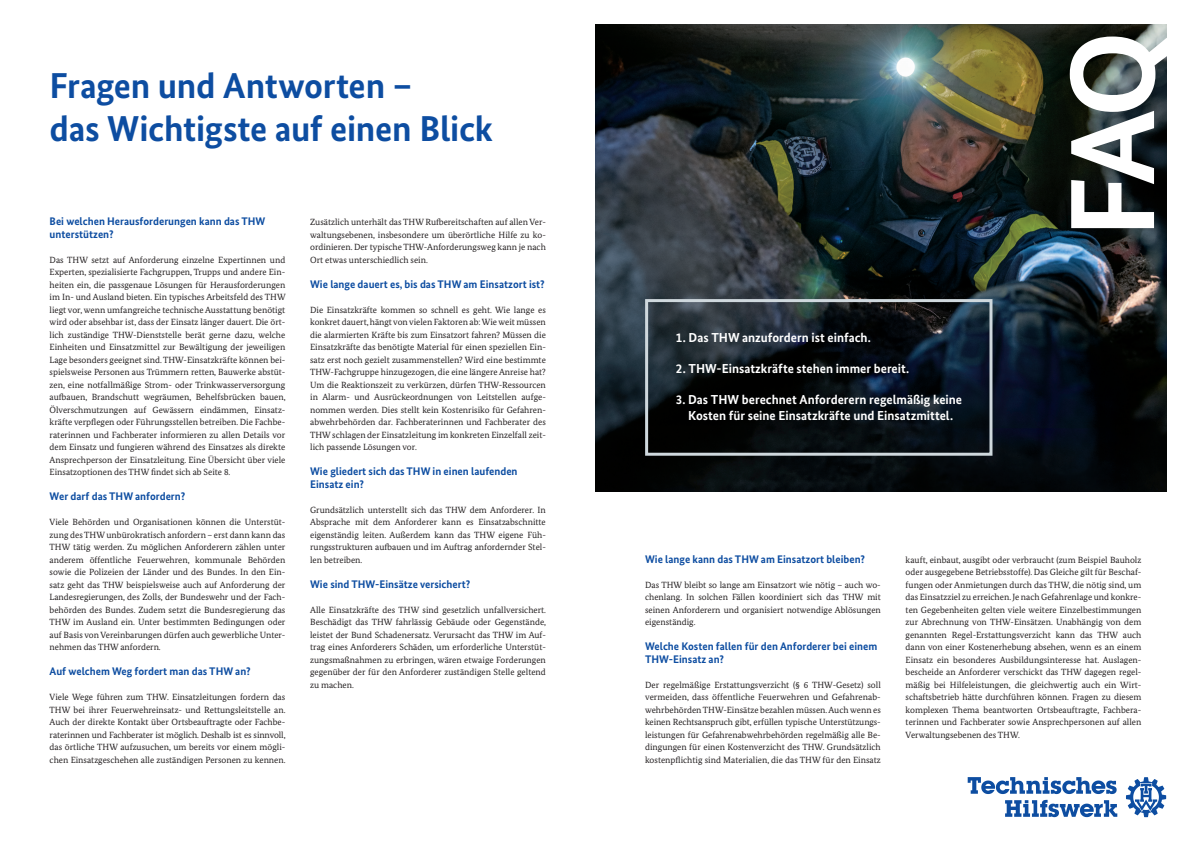
<style>
.page{position:relative;width:1191px;height:842px;background:#fff}
.page>*{position:absolute;margin:0;border:0;box-sizing:border-box;transform-origin:0 0}
.Schlagwort_120pt{font:700 120px "Bundes Sans";color:#fff}
.Überschrift_36pt{font:700 36px/43.2px "Bundes Sans";letter-spacing:-.01em;color:#0d4da1}
.Infokasten_13pt{font:700 13px/15.6px "Bundes Sans";color:#fff;text-align:center}
.Zwischenüberschrift_im_Fließtext_11pt{font:700 11px/12.5px "Bundes Sans";color:#0d4da1}
.Fließtext_9pt{font:9px/12.5px "Bundes Serif";color:#231f20;text-align:justify}
</style>
<div class="page">
<img style="left:595px;top:25px;width:571px;height:466px">
<div style="left:645px;top:299px;width:347px;height:157px;border:3px solid #cfd8dd"></div>
<svg style="left:1005px;top:800px;width:112px;height:17px"></svg>
<svg style="left:967px;top:777px;width:149px;height:17px"></svg>
<svg style="left:1126px;top:777px;width:40px;height:40px"></svg>
<p class="Überschrift_36pt" style="left:50px;top:64px;width:445px">Fragen und Antworten –<br>das Wichtigste auf einen Blick</p>
<p class="Zwischenüberschrift_im_Fließtext_11pt" style="left:50px;top:215px;width:217px">Bei welchen Herausforderungen kann das THW unterstützen?</p>
<p class="Fließtext_9pt" style="left:50px;top:253px;width:237px">Das THW setzt auf Anforderung einzelne Expertinnen und Experten, spezialisierte Fachgruppen, Trupps und andere Ein&shy;heiten ein, die passgenaue Lösungen für Herausforderungen im In- und Ausland bieten. Ein typisches Arbeitsfeld des THW liegt vor, wenn umfangreiche technische Ausstattung benötigt wird oder absehbar ist, dass der Einsatz länger dauert. Die ört&shy;lich zuständige THW-Dienststelle berät gerne dazu, welche Einheiten und Einsatzmittel zur Bewältigung der jeweiligen Lage besonders geeignet sind. THW-Einsatzkräfte können bei&shy;spielsweise Personen aus Trümmern retten, Bauwerke abstüt&shy;zen, eine notfallmäßige Strom- oder Trinkwasserversorgung aufbauen, Brandschutt wegräumen, Behelfsbrücken bauen, Ölverschmutzungen auf Gewässern eindämmen, Einsatz&shy;kräfte verpflegen oder Führungsstellen betreiben. Die Fachbe&shy;raterinnen und Fachberater informieren zu allen Details vor dem Einsatz und fungieren während des Einsatzes als direkte Ansprechperson der Einsatzleitung. Eine Übersicht über viele Einsatzoptionen des THW findet sich ab Seite 8.</p>
<p class="Zwischenüberschrift_im_Fließtext_11pt" style="left:50px;top:490px;width:137px">Wer darf das THW anfordern?</p>
<p class="Fließtext_9pt" style="left:50px;top:516px;width:237px">Viele Behörden und Organisationen können die Unterstüt&shy;zung des THW unbürokratisch anfordern – erst dann kann das THW tätig werden. Zu möglichen Anforderern zählen unter anderem öffentliche Feuerwehren, kommunale Behörden sowie die Polizeien der Länder und des Bundes. In den Ein&shy;satz geht das THW beispielsweise auch auf Anforderung der Landesregierungen, des Zolls, der Bundeswehr und der Fach&shy;behörden des Bundes. Zudem setzt die Bundesregierung das THW im Ausland ein. Unter bestimmten Bedingungen oder auf Basis von Vereinbarungen dürfen auch gewerbliche Unter&shy;nehmen das THW anfordern.</p>
<p class="Zwischenüberschrift_im_Fließtext_11pt" style="left:50px;top:665px;width:203px">Auf welchem Weg fordert man das THW an?</p>
<p class="Fließtext_9pt" style="left:50px;top:691px;width:237px">Viele Wege führen zum THW. Einsatzleitungen fordern das THW bei ihrer Feuerwehreinsatz- und Rettungsleitstelle an.<br>Auch der direkte Kontakt über Ortsbeauftragte oder Fachbe&shy;raterinnen und Fachberater ist möglich. Deshalb ist es sinnvoll, das örtliche THW aufzusuchen, um bereits vor einem mögli&shy;chen Einsatzgeschehen alle zuständigen Personen zu kennen.</p>
<p class="Fließtext_9pt" style="left:310px;top:216px;width:237px">Zusätzlich unterhält das THW Rufbereitschaften auf allen Ver&shy;waltungsebenen, insbesondere um überörtliche Hilfe zu ko&shy;ordinieren. Der typische THW-Anforderungsweg kann je nach Ort etwas unterschiedlich sein.</p>
<p class="Zwischenüberschrift_im_Fließtext_11pt" style="left:310px;top:277px;width:236px">Wie lange dauert es, bis das THW am Einsatzort ist?</p>
<p class="Fließtext_9pt" style="left:310px;top:303px;width:237px">Die Einsatzkräfte kommen so schnell es geht. Wie lange es konkret dauert, hängt von vielen Faktoren ab: Wie weit müssen die alarmierten Kräfte bis zum Einsatzort fahren? Müssen die Einsatzkräfte das benötigte Material für einen speziellen Ein&shy;satz erst noch gezielt zusammenstellen? Wird eine bestimmte THW-Fachgruppe hinzugezogen, die eine längere Anreise hat?<br>Um die Reaktionszeit zu verkürzen, dürfen THW-Ressourcen in Alarm- und Ausrückeordnungen von Leitstellen aufge&shy;nommen werden. Dies stellt kein Kostenrisiko für Gefahren&shy;abwehrbehörden dar. Fachberaterinnen und Fachberater des THW schlagen der Einsatzleitung im konkreten Einzelfall zeit&shy;lich passende Lösungen vor.</p>
<p class="Zwischenüberschrift_im_Fließtext_11pt" style="left:310px;top:465px;width:209px">Wie gliedert sich das THW in einen laufenden<br>Einsatz ein?</p>
<p class="Fließtext_9pt" style="left:310px;top:503px;width:237px">Grundsätzlich unterstellt sich das THW dem Anforderer. In Absprache mit dem Anforderer kann es Einsatzabschnitte eigenständig leiten. Außerdem kann das THW eigene Füh&shy;rungsstrukturen aufbauen und im Auftrag anfordernder Stel&shy;len betreiben.</p>
<p class="Zwischenüberschrift_im_Fließtext_11pt" style="left:310px;top:577px;width:162px">Wie sind THW-Einsätze versichert?</p>
<p class="Fließtext_9pt" style="left:310px;top:603px;width:237px">Alle Einsatzkräfte des THW sind gesetzlich unfallversichert.<br>Beschädigt das THW fahrlässig Gebäude oder Gegenstände, leistet der Bund Schadenersatz. Verursacht das THW im Auf&shy;trag eines Anforderers Schäden, um erforderliche Unterstüt&shy;zungsmaßnahmen zu erbringen, wären etwaige Forderungen gegenüber der für den Anforderer zuständigen Stelle geltend zu machen.</p>
<p class="Infokasten_13pt" style="left:676px;top:329px;width:196px">1. Das THW anzufordern ist einfach.</p>
<p class="Infokasten_13pt" style="left:676px;top:361px;width:235px">2. THW-Einsatzkräfte stehen immer bereit.</p>
<p class="Infokasten_13pt" style="left:676px;top:392px;width:288px">3. Das THW berechnet Anforderern regelmäßig keine<br>Kosten für seine Einsatzkräfte und Einsatzmittel.</p>
<p class="Schlagwort_120pt" style="left:1039px;top:238px;width:209px;rotate:-90deg">FAQ</p>
<p class="Zwischenüberschrift_im_Fließtext_11pt" style="left:645px;top:552px;width:221px">Wie lange kann das THW am Einsatzort bleiben?</p>
<p class="Fließtext_9pt" style="left:645px;top:578px;width:237px">Das THW bleibt so lange am Einsatzort wie nötig – auch wo&shy;chenlang. In solchen Fällen koordiniert sich das THW mit seinen Anforderern und organisiert notwendige Ablösungen eigenständig.</p>
<p class="Zwischenüberschrift_im_Fließtext_11pt" style="left:645px;top:640px;width:234px">Welche Kosten fallen für den Anforderer bei einem<br>THW-Einsatz an?</p>
<p class="Fließtext_9pt" style="left:645px;top:678px;width:237px">Der regelmäßige Erstattungsverzicht (§ 6 THW-Gesetz) soll vermeiden, dass öffentliche Feuerwehren und Gefahrenab&shy;wehrbehörden THW-Einsätze bezahlen müssen. Auch wenn es keinen Rechtsanspruch gibt, erfüllen typische Unterstützungs&shy;leistungen für Gefahrenabwehrbehörden regelmäßig alle Be&shy;dingungen für einen Kostenverzicht des THW. Grundsätzlich kostenpflichtig sind Materialien, die das THW für den Einsatz</p>
<p class="Fließtext_9pt" style="left:905px;top:553px;width:237px">kauft, einbaut, ausgibt oder verbraucht (zum Beispiel Bauholz oder ausgegebene Betriebsstoffe). Das Gleiche gilt für Beschaf&shy;fungen oder Anmietungen durch das THW, die nötig sind, um das Einsatzziel zu erreichen. Je nach Gefahrenlage und konkre&shy;ten Gegebenheiten gelten viele weitere Einzelbestimmungen zur Abrechnung von THW-Einsätzen. Unabhängig von dem genannten Regel-Erstattungsverzicht kann das THW auch dann von einer Kostenerhebung absehen, wenn es an einem Einsatz ein besonderes Ausbildungsinteresse hat. Auslagen&shy;bescheide an Anforderer verschickt das THW dagegen regel&shy;mäßig bei Hilfeleistungen, die gleichwertig auch ein Wirt&shy;schaftsbetrieb hätte durchführen können. Fragen zu diesem komplexen Thema beantworten Ortsbeauftragte, Fachbera&shy;terinnen und Fachberater sowie Ansprechpersonen auf allen Verwaltungsebenen des THW.</p>
</div>
